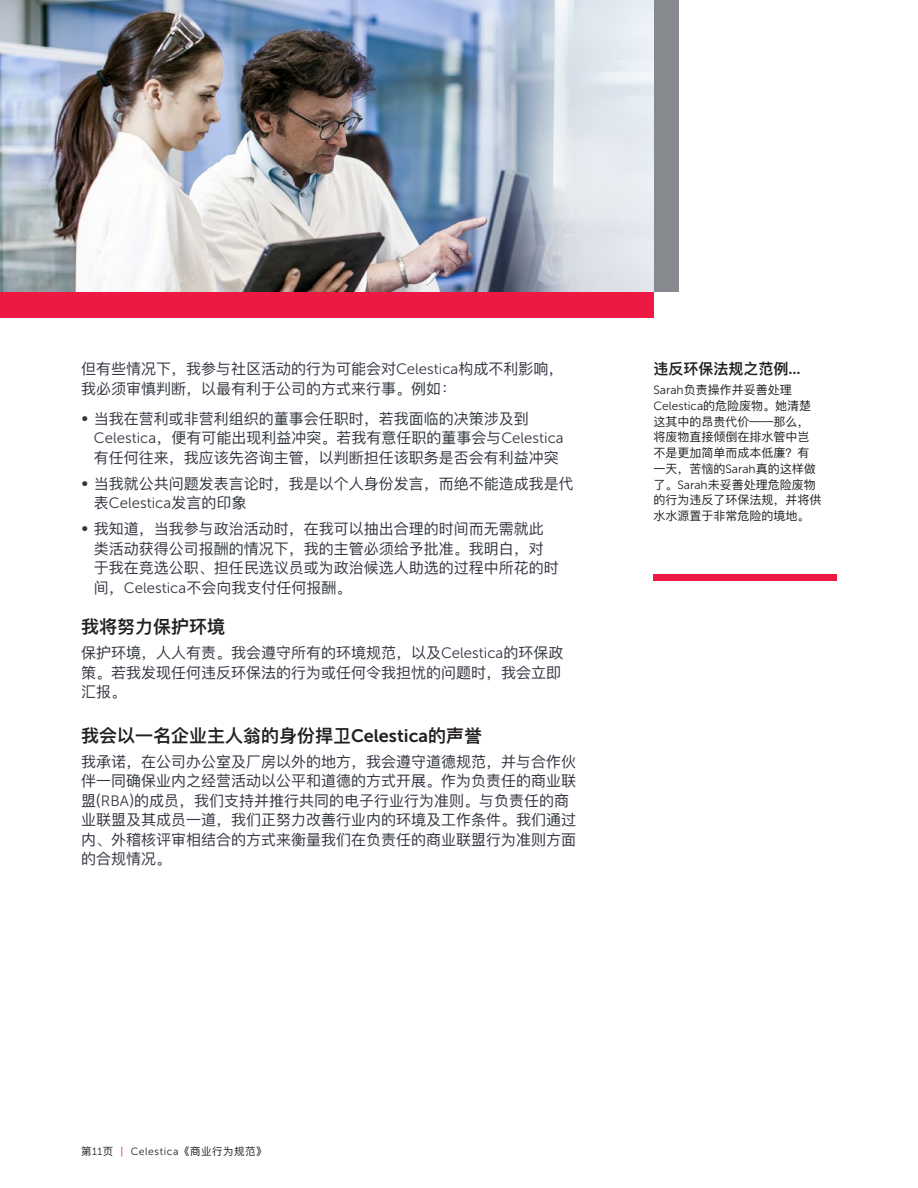
<style>
.page{position:relative;width:918px;height:1188px;background:#fff}
.page>*{position:absolute;margin:0;border:0;box-sizing:border-box;transform-origin:0 0}
.body_heads{font:600 18px "Ping Fang SC";color:#231f20}
.body{font:15px/19.5px "Ping Fang SC";color:#323640}
.sidebar_head{font:600 15px "Ping Fang SC";color:#231f20}
.Sidebar_body{font:12px/15.8px "Ping Fang SC";color:#231f20}
.t1{font:10.5px "Museo Sans 300";letter-spacing:.05em;color:#231f20}
.s1{font-family:"Museo Sans 300"}
.s2{font-family:"Museo Sans 700";font-weight:400}
.s3{font-family:"Ping Fang SC"}
.s4{color:#ed1943}
</style>
<div class="page">
<div style="left:0;top:292px;width:653px;height:26px;background:#ed1943"></div>
<div style="left:653px;top:0;width:26px;height:292px;background:#868a8e"></div>
<div style="left:653px;top:574px;width:184px;height:7px;background:#ed1943"></div>
<img style="left:0;top:0;width:653px;height:292px">
<p class="body" style="left:81px;top:359px;width:484px">但有些情况下，我参与社区活动的行为可能会对<span class="s1">Celestica</span>构成不利影响，我必须审慎判断，以最有利于公司的方式来行事。例如：</p>
<p class="body" style="left:94px;top:409px;width:471px;text-indent:-13px">• 当我在营利或非营利组织的董事会任职时，若我面临的决策涉及到<br><span class="s1">Celestica</span>，便有可能出现利益冲突。若我有意任职的董事会与<span class="s1">Celestica</span>有任何往来，我应该先咨询主管，以判断担任该职务是否会有利益冲突</p>
<p class="body" style="left:94px;top:474px;width:482px;text-indent:-13px">• 当我就公共问题发表言论时，我是以个人身份发言，而绝不能造成我是代表<span class="s1">Celestica</span>发言的印象</p>
<p class="body" style="left:94px;top:519px;width:467px;text-indent:-13px">• 我知道，当我参与政治活动时，在我可以抽出合理的时间而无需就此类活动获得公司报酬的情况下，我的主管必须给予批准。我明白，对于我在竞选公职、担任民选议员或为政治候选人助选的过程中所花的时间，<span class="s1">Celestica</span>不会向我支付任何报酬。</p>
<p class="body_heads" style="left:81px;top:616px;width:145px">我将努力保护环境</p>
<p class="body" style="left:81px;top:643px;width:484px">保护环境，人人有责。我会遵守所有的环境规范，以及<span class="s1">Celestica</span>的环保政策。若我发现任何违反环保法的行为或任何令我担忧的问题时，我会立即汇报。</p>
<p class="body_heads" style="left:81px;top:724px;width:403px">我会以一名企业主人翁的身份捍卫<span class="s2">Celestica</span>的声誉</p>
<p class="body" style="left:81px;top:752px;width:496px">我承诺，在公司办公室及厂房以外的地方，我会遵守道德规范，并与合作伙伴一同确保业内之经营活动以公平和道德的方式开展。作为负责任的商业联盟(<span class="s1">RBA</span>)的成员，我们支持并推行共同的电子行业行为准则。与负责任的商业联盟及其成员一道，我们正努力改善行业内的环境及工作条件。我们通过内、外稽核评审相结合的方式来衡量我们在负责任的商业联盟行为准则方面的合规情况。</p>
<p class="sidebar_head" style="left:653px;top:359px;width:149px">违反环保法规之范例...</p>
<p class="Sidebar_body" style="left:653px;top:382px;width:169px"><span class="s1">Sarah</span>负责操作并妥善处理<br><span class="s1">Celestica</span>的危险废物。她清楚这其中的昂贵代价——那么，将废物直接倾倒在排水管中岂不是更加简单而成本低廉？有一天，苦恼的<span class="s1">Sarah</span>真的这样做了。<span class="s1">Sarah</span>未妥善处理危险废物的行为违反了环保法规，并将供水水源置于非常危险的境地。</p>
<p class="t1" style="left:81px;top:1146px;width:187px"><span class="s3">第</span>11<span class="s3">页</span> <span class="s4">|</span> Celestica<span class="s3">《商业行为规范》</span></p>
</div>
